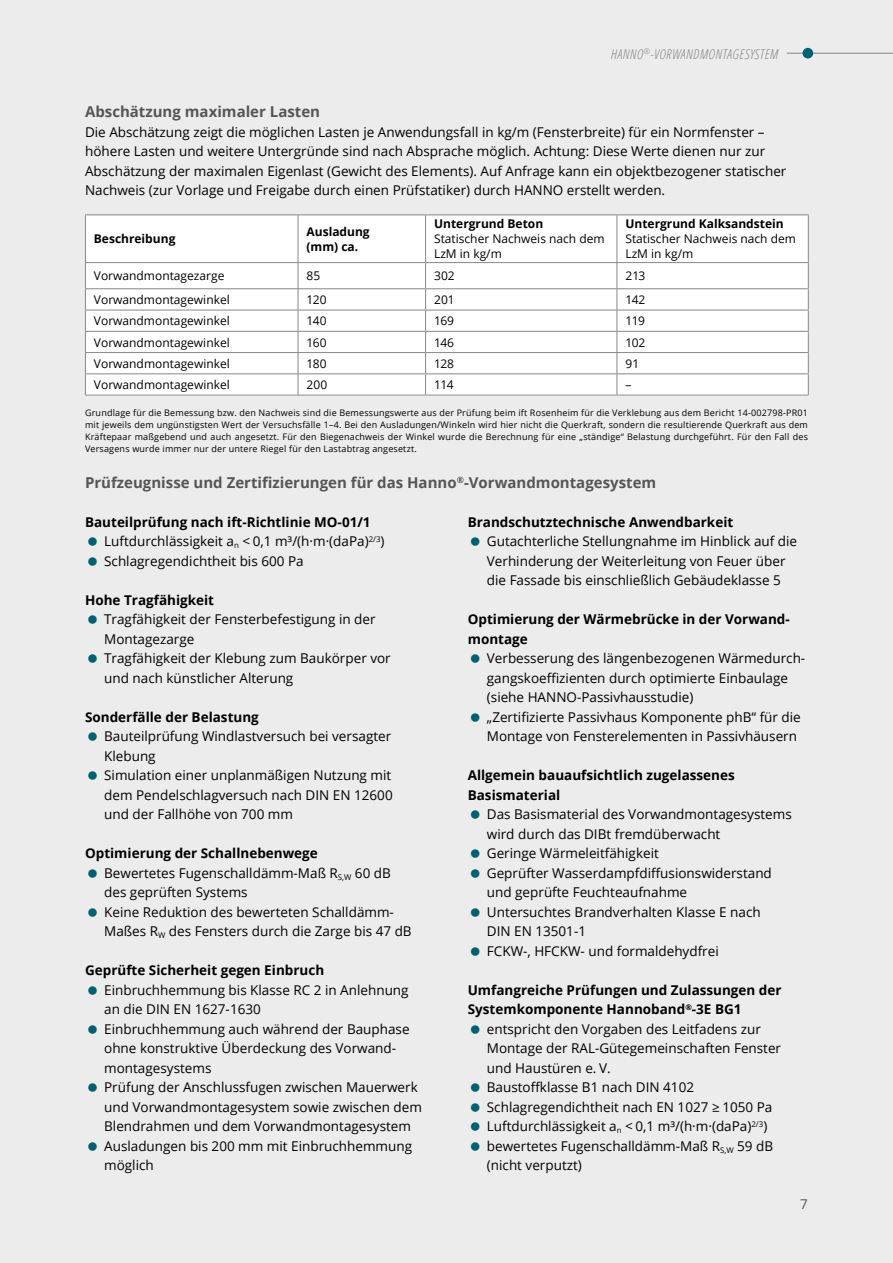
<style>
.page{position:relative;width:893px;height:1263px;background:#ececed}
.page>*{position:absolute;margin:0;border:0;box-sizing:border-box;transform-origin:0 0}
.t1{font:700 15px "Open Sans";color:#565656}
.t2{font:13.5px/19.5px "Open Sans";color:#000}
.t3{font:700 13.5px/19.5px "Open Sans";color:#000}
.t4{font:italic 300 condensed 13.5px "Open Sans";letter-spacing:.04em;color:#878786}
.t5{font:13.5px "Open Sans";color:#565656}
.t6{font:12px/15px "Open Sans";color:#000}
.t7{font:700 12px/15px "Open Sans";color:#000}
.t8{font:9px/12px "Open Sans";letter-spacing:.02em;color:#000;text-align:justify}
.s1{font-weight:700}
</style>
<div class="page">
<hr style="left:787px;top:53px;width:106px;height:1px;background:#878786">
<div style="left:802px;top:48px;width:11px;height:11px;background:#006172;border-radius:50%"></div>
<div style="left:85px;top:214px;width:724px;height:181px;background:#fff"></div>
<hr style="left:85px;top:215px;width:213px;height:1px;background:#878786">
<hr style="left:85px;top:215px;width:1px;height:47px;background:#878786">
<hr style="left:298px;top:215px;width:128px;height:1px;background:#878786">
<hr style="left:298px;top:215px;width:1px;height:47px;background:#878786">
<hr style="left:426px;top:215px;width:191px;height:1px;background:#878786">
<hr style="left:425px;top:215px;width:1px;height:47px;background:#878786">
<hr style="left:617px;top:215px;width:192px;height:1px;background:#878786">
<hr style="left:617px;top:215px;width:1px;height:47px;background:#878786">
<hr style="left:808px;top:215px;width:1px;height:47px;background:#878786">
<hr style="left:85px;top:262px;width:213px;height:1px;background:#878786">
<hr style="left:298px;top:262px;width:128px;height:1px;background:#878786">
<hr style="left:426px;top:262px;width:191px;height:1px;background:#878786">
<hr style="left:617px;top:262px;width:192px;height:1px;background:#878786">
<hr style="left:85px;top:288px;width:213px;height:1px;background:#878786">
<hr style="left:298px;top:288px;width:128px;height:1px;background:#878786">
<hr style="left:426px;top:288px;width:191px;height:1px;background:#878786">
<hr style="left:617px;top:288px;width:192px;height:1px;background:#878786">
<hr style="left:85px;top:310px;width:213px;height:1px;background:#878786">
<hr style="left:298px;top:310px;width:128px;height:1px;background:#878786">
<hr style="left:426px;top:310px;width:191px;height:1px;background:#878786">
<hr style="left:617px;top:310px;width:192px;height:1px;background:#878786">
<hr style="left:85px;top:331px;width:213px;height:1px;background:#878786">
<hr style="left:298px;top:331px;width:128px;height:1px;background:#878786">
<hr style="left:426px;top:331px;width:191px;height:1px;background:#878786">
<hr style="left:617px;top:331px;width:192px;height:1px;background:#878786">
<hr style="left:85px;top:352px;width:213px;height:1px;background:#878786">
<hr style="left:298px;top:352px;width:128px;height:1px;background:#878786">
<hr style="left:426px;top:352px;width:191px;height:1px;background:#878786">
<hr style="left:617px;top:352px;width:192px;height:1px;background:#878786">
<hr style="left:85px;top:373px;width:213px;height:1px;background:#878786">
<svg style="left:85px;top:263px;width:1px;height:132px"></svg>
<hr style="left:298px;top:373px;width:128px;height:1px;background:#878786">
<svg style="left:298px;top:263px;width:1px;height:132px"></svg>
<hr style="left:426px;top:373px;width:191px;height:1px;background:#878786">
<svg style="left:425px;top:263px;width:1px;height:132px"></svg>
<hr style="left:617px;top:373px;width:192px;height:1px;background:#878786">
<svg style="left:617px;top:263px;width:1px;height:132px"></svg>
<svg style="left:808px;top:263px;width:1px;height:132px"></svg>
<hr style="left:85px;top:395px;width:213px;height:1px;background:#878786">
<hr style="left:298px;top:395px;width:128px;height:1px;background:#878786">
<hr style="left:426px;top:395px;width:191px;height:1px;background:#878786">
<hr style="left:617px;top:395px;width:192px;height:1px;background:#878786">
<p class="t4" style="left:611px;top:44px;width:169px">HANNO<sup>®</sup>-VORWANDMONTAGESYSTEM</p>
<p class="t1" style="left:85px;top:101px;width:237px">Abschätzung maximaler Lasten</p>
<p class="t2" style="left:85px;top:122px;width:703px">Die Abschätzung zeigt die möglichen Lasten je Anwendungsfall in kg/m (Fensterbreite) für ein Normfenster – höhere Lasten und weitere Untergründe sind nach Absprache möglich. Achtung: Diese Werte dienen nur zur Abschätzung der maximalen Eigenlast (Gewicht des Elements). Auf Anfrage kann ein objektbezogener statischer Nachweis (zur Vorlage und Freigabe durch einen Prüfstatiker) durch HANNO erstellt werden.</p>
<p class="t7" style="left:94px;top:231px;width:83px">Beschreibung</p>
<p class="t7" style="left:307px;top:224px;width:65px">Ausladung (mm) ca.</p>
<p class="t7" style="left:434px;top:216px;width:111px">Untergrund Beton</p>
<p class="t6" style="left:434px;top:231px;width:172px">Statischer Nachweis nach dem<br>LzM in kg/m</p>
<p class="t7" style="left:625px;top:216px;width:160px">Untergrund Kalksandstein</p>
<p class="t6" style="left:625px;top:231px;width:172px">Statischer Nachweis nach dem<br>LzM in kg/m</p>
<p class="t6" style="left:94px;top:268px;width:132px">Vorwandmontagezarge</p>
<p class="t6" style="left:307px;top:268px;width:15px">85</p>
<p class="t6" style="left:434px;top:268px;width:22px">302</p>
<p class="t6" style="left:625px;top:268px;width:21px">213</p>
<p class="t6" style="left:94px;top:292px;width:137px">Vorwandmontagewinkel</p>
<p class="t6" style="left:307px;top:292px;width:21px">120</p>
<p class="t6" style="left:434px;top:292px;width:22px">201</p>
<p class="t6" style="left:625px;top:292px;width:21px">142</p>
<p class="t6" style="left:94px;top:313px;width:137px">Vorwandmontagewinkel</p>
<p class="t6" style="left:307px;top:313px;width:21px">140</p>
<p class="t6" style="left:434px;top:313px;width:21px">169</p>
<p class="t6" style="left:625px;top:313px;width:21px">119</p>
<p class="t6" style="left:94px;top:334px;width:137px">Vorwandmontagewinkel</p>
<p class="t6" style="left:307px;top:334px;width:21px">160</p>
<p class="t6" style="left:434px;top:334px;width:21px">146</p>
<p class="t6" style="left:625px;top:334px;width:21px">102</p>
<p class="t6" style="left:94px;top:356px;width:137px">Vorwandmontagewinkel</p>
<p class="t6" style="left:307px;top:356px;width:21px">180</p>
<p class="t6" style="left:434px;top:356px;width:21px">128</p>
<p class="t6" style="left:625px;top:356px;width:15px">91</p>
<p class="t6" style="left:94px;top:377px;width:137px">Vorwandmontagewinkel</p>
<p class="t6" style="left:307px;top:377px;width:22px">200</p>
<p class="t6" style="left:434px;top:377px;width:21px">114</p>
<p class="t6" style="left:625px;top:377px;width:7px">–</p>
<p class="t8" style="left:85px;top:407px;width:724px">Grundlage für die Bemessung bzw. den Nachweis sind die Bemessungswerte aus der Prüfung beim ift Rosenheim für die Verklebung aus dem Bericht 14-002798-PR01 mit jeweils dem ungünstigsten Wert der Versuchsfälle 1–4. Bei den Ausladungen/Winkeln wird hier nicht die Querkraft, sondern die resultierende Querkraft aus dem Kräftepaar maßgebend und auch angesetzt. Für den Biegenachweis der Winkel wurde die Berechnung für eine „ständige“ Belastung durchgeführt. Für den Fall des Versagens wurde immer nur der untere Riegel für den Lastabtrag angesetzt.</p>
<p class="t1" style="left:85px;top:471px;width:573px">Prüfzeugnisse und Zertifizierungen für das Hanno<sup>®</sup>-Vorwandmontagesystem</p>
<p class="t3" style="left:468px;top:512px;width:267px">Brandschutztechnische Anwendbarkeit</p>
<p class="t2" style="left:487px;top:531px;width:312px">Gutachterliche Stellungnahme im Hinblick auf die<br>Verhinderung der Weiterleitung von Feuer über die Fassade bis einschließlich Gebäudeklasse 5</p>
<p class="t3" style="left:468px;top:609px;width:324px">Optimierung der Wärmebrücke in der Vorwand&shy;montage</p>
<p class="t2" style="left:487px;top:648px;width:320px">Verbesserung des längenbezogenen Wärmedurch&shy;gangskoeffizienten durch optimierte Einbaulage (siehe HANNO-Passivhausstudie)<br>„Zertifizierte Passivhaus Komponente phB“ für die Montage von Fensterelementen in Passivhäusern</p>
<p class="t3" style="left:468px;top:765px;width:269px">Allgemein bauaufsichtlich zugelassenes<br>Basismaterial</p>
<p class="t2" style="left:487px;top:804px;width:306px">Das Basismaterial des Vorwandmontagesystems wird durch das DIBt fremdüberwacht<br>Geringe Wärmeleitfähigkeit<br>Geprüfter Wasserdampfdiffusionswiderstand und geprüfte Feuchteaufnahme<br>Untersuchtes Brandverhalten Klasse E nach<br>DIN EN 13501-1<br>FCKW-, HFCKW- und formaldehydfrei</p>
<p class="t3" style="left:468px;top:980px;width:315px">Umfangreiche Prüfungen und Zulassungen der</p>
<p class="t3" style="left:468px;top:999px;width:275px">Systemkomponente Hannoband<sup>®</sup>-3E BG1</p>
<p class="t2" style="left:487px;top:1019px;width:275px">entspricht den Vorgaben des Leitfadens zur</p>
<p class="t2" style="left:487px;top:1038px;width:296px">Montage der RAL-Gütegemeinschaften Fenster</p>
<p class="t2" style="left:487px;top:1057px;width:125px">und Haustüren e. V.</p>
<p class="t2" style="left:487px;top:1077px;width:209px">Baustoffklasse B1 nach DIN 4102</p>
<p class="t2" style="left:487px;top:1097px;width:287px">Schlagregendichtheit nach EN 1027 ≥ 1050 Pa</p>
<p class="t2" style="left:487px;top:1116px;width:282px">Luftdurchlässigkeit a<sub>n</sub> &lt; 0,1 m³/(h·m·(daPa)<sup>2/3</sup>)</p>
<p class="t2" style="left:487px;top:1136px;width:288px">bewertetes Fugenschalldämm-Maß R<sub>S,W</sub> 59 dB</p>
<p class="t2" style="left:487px;top:1155px;width:96px">(nicht verputzt)</p>
<p class="t2" style="left:104px;top:512px;width:282px;text-indent:-19px"><span class="s1">Bauteilprüfung nach ift-Richtlinie MO-01/1<br></span>Luftdurchlässigkeit a<sub>n</sub> &lt; 0,1 m³/(h·m·(daPa)<sup>2/3</sup>)<br>Schlagregendichtheit bis 600 Pa</p>
<p class="t3" style="left:85px;top:590px;width:131px">Hohe Tragfähigkeit</p>
<p class="t2" style="left:104px;top:609px;width:288px">Tragfähigkeit der Fensterbefestigung in der Montagezarge<br>Tragfähigkeit der Klebung zum Baukörper vor und nach künstlicher Alterung</p>
<p class="t3" style="left:85px;top:707px;width:175px">Sonderfälle der Belastung</p>
<p class="t2" style="left:104px;top:726px;width:290px">Bauteilprüfung Windlastversuch bei versagter Klebung<br>Simulation einer unplanmäßigen Nutzung mit dem Pendelschlagversuch nach DIN EN 12600 und der Fallhöhe von 700 mm</p>
<p class="t2" style="left:104px;top:843px;width:309px;text-indent:-19px"><span class="s1">Optimierung der Schallnebenwege<br></span>Bewertetes Fugenschalldämm-Maß R<sub>S,W</sub> 60 dB des geprüften Systems<br>Keine Reduktion des bewerteten Schalldämm-Maßes R<sub>W</sub> des Fensters durch die Zarge bis 47 dB</p>
<p class="t3" style="left:85px;top:960px;width:241px">Geprüfte Sicherheit gegen Einbruch</p>
<p class="t2" style="left:104px;top:980px;width:319px">Einbruchhemmung bis Klasse RC 2 in Anlehnung an die DIN EN 1627-1630<br>Einbruchhemmung auch während der Bauphase ohne konstruktive Überdeckung des Vorwand&shy;montagesystems<br>Prüfung der Anschlussfugen zwischen Mauerwerk und Vorwandmontagesystem sowie zwischen dem Blendrahmen und dem Vorwandmontagesystem Ausladungen bis 200 mm mit Einbruchhemmung möglich</p>
<p class="t5" style="left:800px;top:1195px;width:9px">7</p>
</div>
